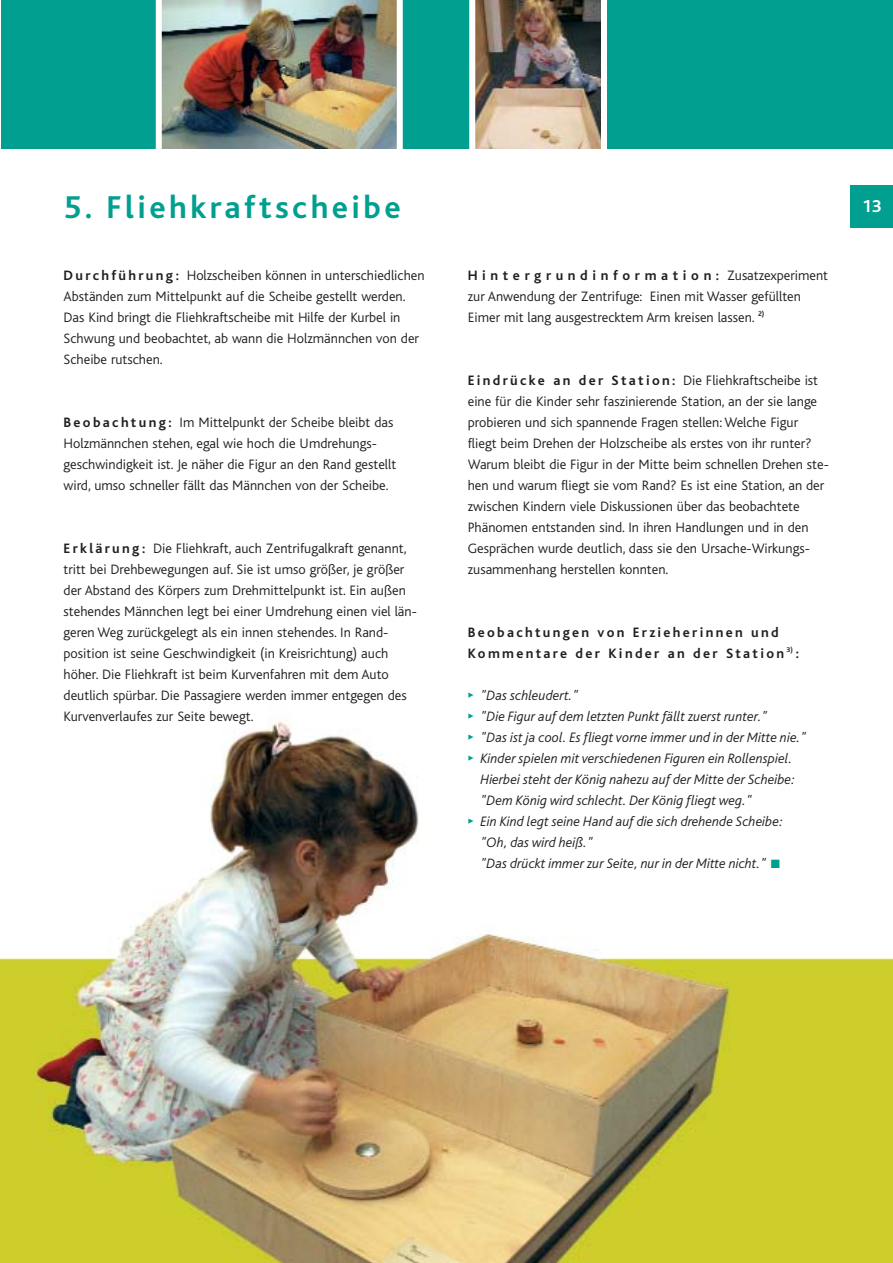
<style>
.page{position:relative;width:893px;height:1263px;background:#fff}
.page>*{position:absolute;margin:0;border:0;box-sizing:border-box;transform-origin:0 0}
.t1{font:700 33px "Bliss";letter-spacing:.105em;color:#009f8f}
.t2{font:700 18px "Bliss";color:#fff}
.t3{font:300 14.25px/21px "Bliss";color:#231f20}
.t4{font:italic 300 14.25px/21px "Bliss";color:#231f20}
.t5{font:700 14.25px/21px "Bliss";letter-spacing:.16em;color:#231f20}
.s1{font-weight:700}
.s2{color:#009f8f}
</style>
<div class="page">
<img style="left:1px;top:721px;width:891px;height:541px">
<div style="left:850px;top:185px;width:42px;height:43px;background:#009f8f"></div>
<div style="left:1px;top:0;width:891px;height:149px;background:#009f8f"></div>
<img style="left:162px;top:0;width:235px;height:149px">
<img style="left:475px;top:0;width:126px;height:149px">
<div style="left:601px;top:0;width:6px;height:166px;background:#fff"></div>
<div style="left:469px;top:0;width:6px;height:166px;background:#fff"></div>
<div style="left:397px;top:0;width:6px;height:166px;background:#fff"></div>
<div style="left:156px;top:0;width:6px;height:166px;background:#fff"></div>
<svg style="left:468px;top:734px;width:5px;height:5px"></svg>
<svg style="left:468px;top:755px;width:5px;height:5px"></svg>
<svg style="left:468px;top:818px;width:5px;height:5px"></svg>
<h1 class="t1" style="left:64px;top:194px;width:338px">5. Fliehkraftscheibe</h1>
<p class="t2" style="left:862px;top:199px;width:21px">13</p>
<p class="t3" style="left:64px;top:266px;width:362px"><span class="s1">D u rc h f ü h ru n g :</span> Holzscheiben können in unterschiedlichen Abständen zum Mittelpunkt auf die Scheibe gestellt werden.<br>Das Kind bringt die Fliehkraftscheibe mit Hilfe der Kurbel in Schwung und beobachtet, ab wann die Holzmännchen von der Scheibe rutschen.</p>
<p class="t3" style="left:64px;top:413px;width:334px"><span class="s1">B e o b a c h t u n g :</span> Im Mittelpunkt der Scheibe bleibt das Holzmännchen stehen, egal wie hoch die Umdrehungs&shy;geschwindigkeit ist. Je näher die Figur an den Rand gestellt wird, umso schneller fällt das Männchen von der Scheibe.</p>
<p class="t3" style="left:64px;top:539px;width:355px"><span class="s1">E r k l ä ru n g :</span> Die Fliehkraft, auch Zentrifugalkraft genannt, tritt bei Drehbewegungen auf. Sie ist umso größer, je größer der Abstand des Körpers zum Drehmittelpunkt ist. Ein außen stehendes Männchen legt bei einer Umdrehung einen viel län&shy;geren Weg zurückgelegt als ein innen stehendes. In Rand&shy;position ist seine Geschwindigkeit (in Kreisrichtung) auch höher. Die Fliehkraft ist beim Kurvenfahren mit dem Auto deutlich spürbar. Die Passagiere werden immer entgegen des Kurvenverlaufes zur Seite bewegt.</p>
<p class="t3" style="left:468px;top:266px;width:362px"><span class="s1">Hintergrundinformation:</span> Zusatzexperiment zur Anwendung der Zentrifuge: Einen mit Wasser gefüllten<br>Eimer mit lang ausgestrecktem Arm kreisen lassen. <sup>2)</sup></p>
<p class="t3" style="left:468px;top:371px;width:362px"><span class="s1">Eindrüc ke an der Station:</span> Die Fliehkraftscheibe ist eine für die Kinder sehr faszinierende Station, an der sie lange probieren und sich spannende Fragen stellen: Welche Figur fliegt beim Drehen der Holzscheibe als erstes von ihr runter?<br>Warum bleibt die Figur in der Mitte beim schnellen Drehen ste&shy;hen und warum fliegt sie vom Rand? Es ist eine Station, an der zwischen Kindern viele Diskussionen über das beobachtete Phänomen entstanden sind. In ihren Handlungen und in den Gesprächen wurde deutlich, dass sie den Ursache-Wirkungs&shy;zusammenhang herstellen konnten.</p>
<p class="t5" style="left:468px;top:623px;width:333px">Beobachtungen von Erzieherinnen und<br>Kommentare der Kinder an der Station <sup>3)</sup> :</p>
<p class="t4" style="left:480px;top:686px;width:327px">"Das schleudert."<br>"Die Figur auf dem letzten Punkt fällt zuerst runter."<br>"Das ist ja cool. Es fliegt vorne immer und in der Mitte nie." Kinder spielen mit verschiedenen Figuren ein Rollenspiel.<br>Hierbei steht der König nahezu auf der Mitte der Scheibe: "Dem König wird schlecht. Der König fliegt weg."<br>Ein Kind legt seine Hand auf die sich drehende Scheibe: "Oh, das wird heiß."<br>"Das drückt immer zur Seite, nur in der Mitte nicht." <span class="s2">■</span></p>
</div>
